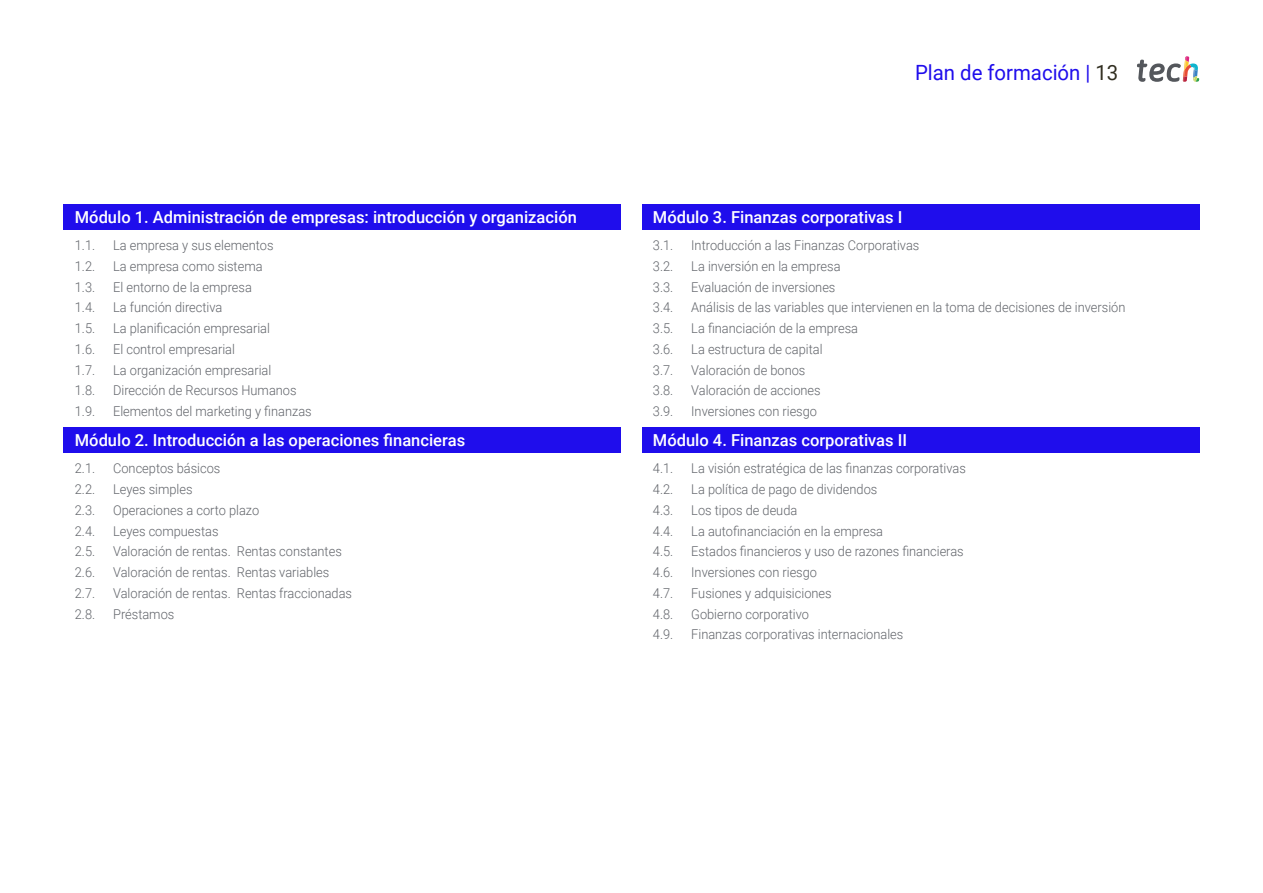
<style>
.page{position:relative;width:1263px;height:893px;background:#fff}
.page>*{position:absolute;margin:0;border:0;box-sizing:border-box;transform-origin:0 0}
.t1{font:21px "Roboto";color:#1f0dec}
.t2{font:500 16.5px "Roboto";color:#fff}
.t3{font:300 13.5px "Roboto";color:#61646a;scale:.95 1}
.s1{color:#312e20}
</style>
<div class="page">
<div style="left:64px;top:204px;width:557px;height:25px;background:#1f0dec"></div>
<div style="left:64px;top:428px;width:557px;height:25px;background:#1f0dec"></div>
<div style="left:642px;top:204px;width:557px;height:25px;background:#1f0dec"></div>
<div style="left:642px;top:428px;width:557px;height:25px;background:#1f0dec"></div>
<svg style="left:1137px;top:56px;width:62px;height:26px"></svg>
<p class="t2" style="left:75px;top:206px;width:504px">Módulo 1. Administración de empresas: introducción y organización</p>
<p class="t3" style="left:75px;top:236px;width:23px">1.1.</p>
<p class="t3" style="left:113px;top:236px;width:170px">La empresa y sus elementos</p>
<p class="t3" style="left:75px;top:257px;width:23px">1.2.</p>
<p class="t3" style="left:113px;top:257px;width:159px">La empresa como sistema</p>
<p class="t3" style="left:75px;top:277px;width:23px">1.3.</p>
<p class="t3" style="left:113px;top:277px;width:148px">El entorno de la empresa</p>
<p class="t3" style="left:75px;top:298px;width:23px">1.4.</p>
<p class="t3" style="left:113px;top:298px;width:117px">La función directiva</p>
<p class="t3" style="left:75px;top:319px;width:23px">1.5.</p>
<p class="t3" style="left:113px;top:319px;width:167px">La planificación empresarial</p>
<p class="t3" style="left:75px;top:340px;width:23px">1.6.</p>
<p class="t3" style="left:113px;top:340px;width:130px">El control empresarial</p>
<p class="t3" style="left:75px;top:360px;width:23px">1.7.</p>
<p class="t3" style="left:113px;top:360px;width:168px">La organización empresarial</p>
<p class="t3" style="left:75px;top:381px;width:23px">1.8.</p>
<p class="t3" style="left:113px;top:381px;width:195px">Dirección de Recursos Humanos</p>
<p class="t3" style="left:75px;top:402px;width:23px">1.9.</p>
<p class="t3" style="left:113px;top:402px;width:211px">Elementos del marketing y finanzas</p>
<p class="t2" style="left:75px;top:429px;width:392px">Módulo 2. Introducción a las operaciones financieras</p>
<p class="t3" style="left:75px;top:459px;width:23px">2.1.</p>
<p class="t3" style="left:113px;top:459px;width:114px">Conceptos básicos</p>
<p class="t3" style="left:75px;top:480px;width:23px">2.2.</p>
<p class="t3" style="left:113px;top:480px;width:85px">Leyes simples</p>
<p class="t3" style="left:75px;top:501px;width:23px">2.3.</p>
<p class="t3" style="left:113px;top:501px;width:155px">Operaciones a corto plazo</p>
<p class="t3" style="left:75px;top:521px;width:23px">2.4.</p>
<p class="t3" style="left:113px;top:521px;width:112px">Leyes compuestas</p>
<p class="t3" style="left:75px;top:542px;width:23px">2.5.</p>
<p class="t3" style="left:113px;top:542px;width:242px">Valoración de rentas. Rentas constantes</p>
<p class="t3" style="left:75px;top:563px;width:23px">2.6.</p>
<p class="t3" style="left:113px;top:563px;width:229px">Valoración de rentas. Rentas variables</p>
<p class="t3" style="left:75px;top:584px;width:23px">2.7.</p>
<p class="t3" style="left:113px;top:584px;width:253px">Valoración de rentas. Rentas fraccionadas</p>
<p class="t3" style="left:75px;top:604px;width:23px">2.8.</p>
<p class="t3" style="left:113px;top:604px;width:66px">Préstamos</p>
<h1 class="t1" style="left:915px;top:57px;width:205px">Plan de formación | <span class="s1">13</span></h1>
<p class="t2" style="left:653px;top:206px;width:251px">Módulo 3. Finanzas corporativas I</p>
<p class="t3" style="left:653px;top:236px;width:23px">3.1.</p>
<p class="t3" style="left:691px;top:236px;width:242px">Introducción a las Finanzas Corporativas</p>
<p class="t3" style="left:653px;top:257px;width:23px">3.2.</p>
<p class="t3" style="left:691px;top:257px;width:159px">La inversión en la empresa</p>
<p class="t3" style="left:653px;top:277px;width:23px">3.3.</p>
<p class="t3" style="left:691px;top:277px;width:153px">Evaluación de inversiones</p>
<p class="t3" style="left:653px;top:298px;width:23px">3.4.</p>
<p class="t3" style="left:691px;top:298px;width:459px">Análisis de las variables que intervienen en la toma de decisiones de inversión</p>
<p class="t3" style="left:653px;top:319px;width:23px">3.5.</p>
<p class="t3" style="left:691px;top:319px;width:177px">La financiación de la empresa</p>
<p class="t3" style="left:653px;top:340px;width:23px">3.6.</p>
<p class="t3" style="left:691px;top:340px;width:140px">La estructura de capital</p>
<p class="t3" style="left:653px;top:360px;width:23px">3.7.</p>
<p class="t3" style="left:691px;top:360px;width:122px">Valoración de bonos</p>
<p class="t3" style="left:653px;top:381px;width:23px">3.8.</p>
<p class="t3" style="left:691px;top:381px;width:138px">Valoración de acciones</p>
<p class="t3" style="left:653px;top:402px;width:23px">3.9.</p>
<p class="t3" style="left:691px;top:402px;width:134px">Inversiones con riesgo</p>
<p class="t2" style="left:653px;top:429px;width:256px">Módulo 4. Finanzas corporativas II</p>
<p class="t3" style="left:653px;top:459px;width:23px">4.1.</p>
<p class="t3" style="left:691px;top:459px;width:290px">La visión estratégica de las finanzas corporativas</p>
<p class="t3" style="left:653px;top:480px;width:23px">4.2.</p>
<p class="t3" style="left:691px;top:480px;width:197px">La política de pago de dividendos</p>
<p class="t3" style="left:653px;top:501px;width:23px">4.3.</p>
<p class="t3" style="left:691px;top:501px;width:113px">Los tipos de deuda</p>
<p class="t3" style="left:653px;top:521px;width:23px">4.4.</p>
<p class="t3" style="left:691px;top:521px;width:203px">La autofinanciación en la empresa</p>
<p class="t3" style="left:653px;top:542px;width:23px">4.5.</p>
<p class="t3" style="left:691px;top:542px;width:288px">Estados financieros y uso de razones financieras</p>
<p class="t3" style="left:653px;top:563px;width:23px">4.6.</p>
<p class="t3" style="left:691px;top:563px;width:134px">Inversiones con riesgo</p>
<p class="t3" style="left:653px;top:584px;width:23px">4.7.</p>
<p class="t3" style="left:691px;top:584px;width:149px">Fusiones y adquisiciones</p>
<p class="t3" style="left:653px;top:604px;width:23px">4.8.</p>
<p class="t3" style="left:691px;top:604px;width:125px">Gobierno corporativo</p>
<p class="t3" style="left:653px;top:625px;width:23px">4.9.</p>
<p class="t3" style="left:691px;top:625px;width:225px">Finanzas corporativas internacionales</p>
</div>
